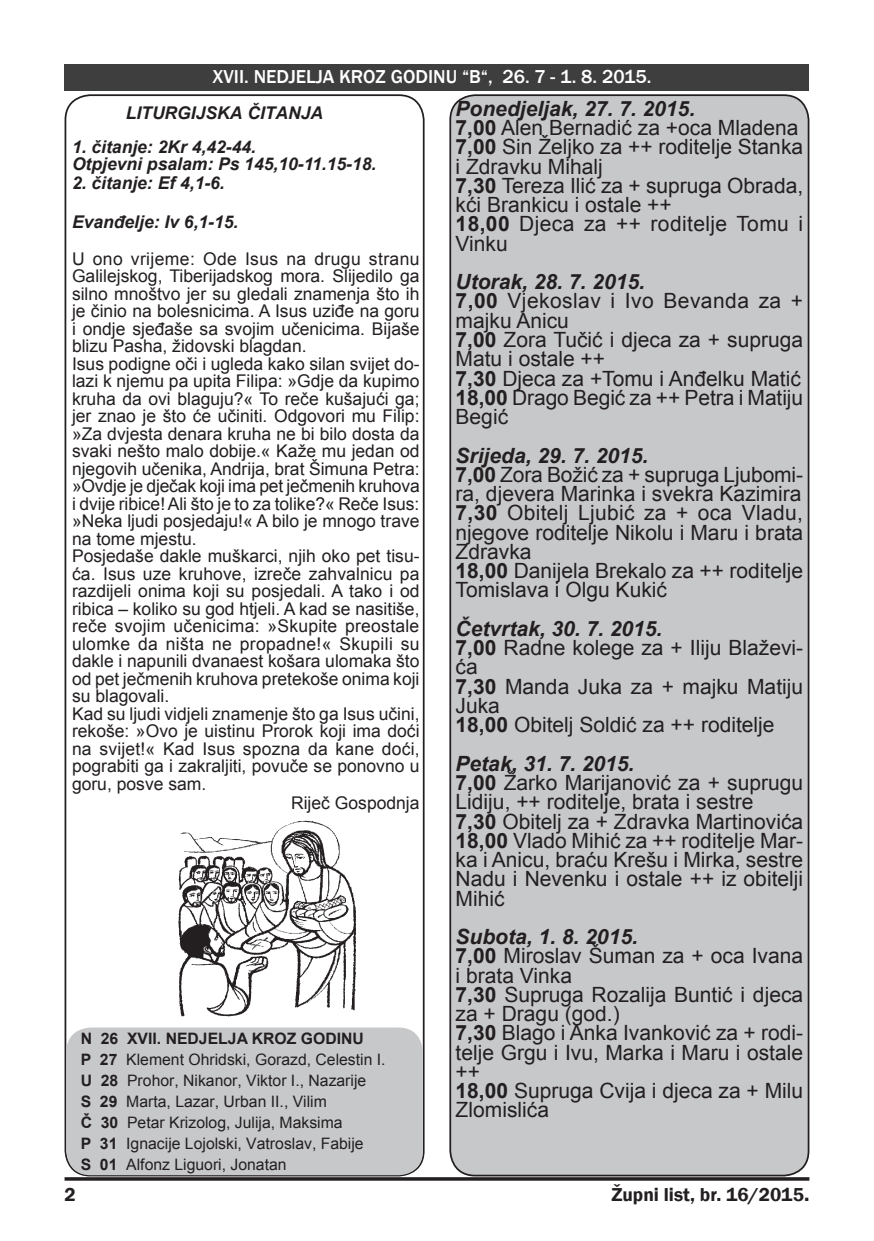
<style>
.page{position:relative;width:874px;height:1241px;background:#fff}
.page>*{position:absolute;margin:0;border:0;box-sizing:border-box;transform-origin:0 0}
.t1{font:21px/19.2px "Arial";color:#231f20}
.t2{font:italic 700 21px "Arial";color:#231f20}
.t3{font:21px/19.2px "Arial";letter-spacing:.02em;color:#231f20}
.t4{font:500 19.25px "Franklin Gothic";color:#fff}
.Tekst{font:600 19.25px "Franklin Gothic";color:#231f20}
.t5{font:17.5px/17.5px "Arial";color:#231f20;text-align:justify}
.t6{font:italic 700 17.5px "Arial";color:#231f20}
.t7{font:15.75px "Arial";color:#231f20}
.t8{font:700 15.75px "Arial";color:#231f20}
.s1{font-weight:700}
.s2{font-size:21px}
</style>
<div class="page">
<div style="left:66px;top:1027px;width:356px;height:147px;background:#c7c8ca;border-radius:24px"></div>
<div style="left:64px;top:64px;width:745px;height:27px;background:#3e3e3f"></div>
<svg style="left:64px;top:1176px;width:745px;height:4px;background:#4e4b4c"></svg>
<div style="left:450px;top:95px;width:358px;height:1080px;background:#c7c8ca;border-radius:25px"></div>
<div style="left:449px;top:94px;width:360px;height:1082px;border:2px solid #231f20;border-radius:25px"></div>
<img style="left:178px;top:820px;width:178px;height:197px">
<p class="t4" style="left:212px;top:65px;width:440px">XVII. NEDJELJA KROZ GODINU “B“, 26. 7 - 1. 8. 2015.</p>
<p class="t6" style="left:126px;top:101px;width:199px">LITURGIJSKA ČITANJA</p>
<p class="t6" style="left:72px;top:135px;width:185px">1. čitanje: 2Kr 4,42-44.</p>
<p class="t6" style="left:72px;top:152px;width:306px">Otpjevni psalam: Ps 145,10-11.15-18.</p>
<p class="t6" style="left:72px;top:171px;width:154px">2. čitanje: Ef 4,1-6.</p>
<p class="t6" style="left:72px;top:210px;width:168px">Evanđelje: Iv 6,1-15.</p>
<p class="t5" style="left:72px;top:250px;width:349px">U ono vrijeme: Ode Isus na drugu stranu Galilejskog, Tiberijadskog mora. Slijedilo ga silno mnoštvo jer su gledali znamenja što ih je činio na bolesnicima. A Isus uziđe na goru i ondje sjeđaše sa svojim učenicima. Bijaše blizu Pasha, židovski blagdan.</p>
<p class="t5" style="left:72px;top:355px;width:349px">Isus podigne oči i ugleda kako silan svijet do&shy;lazi k njemu pa upita Filipa: »Gdje da kupimo kruha da ovi blaguju?« To reče kušajući ga; jer znao je što će učiniti. Odgovori mu Filip: »Za dvjesta denara kruha ne bi bilo dosta da svaki nešto malo dobije.« Kaže mu jedan od njegovih učenika, Andrija, brat Šimuna Petra: »Ovdje je dječak koji ima pet ječmenih kruhova i dvije ribice! Ali što je to za tolike?« Reče Isus: »Neka ljudi posjedaju!« A bilo je mnogo trave na tome mjestu.</p>
<p class="t5" style="left:72px;top:547px;width:349px">Posjedaše dakle muškarci, njih oko pet tisu&shy;ća. Isus uze kruhove, izreče zahvalnicu pa razdijeli onima koji su posjedali. A tako i od ribica – koliko su god htjeli. A kad se nasitiše, reče svojim učenicima: »Skupite preostale ulomke da ništa ne propadne!« Skupili su dakle i napunili dvanaest košara ulomaka što od pet ječmenih kruhova pretekoše onima koji su blagovali.</p>
<p class="t5" style="left:72px;top:705px;width:349px">Kad su ljudi vidjeli znamenje što ga Isus učini, rekoše: »Ovo je uistinu Prorok koji ima doći na svijet!« Kad Isus spozna da kane doći, pograbiti ga i zakraljiti, povuče se ponovno u goru, posve sam.</p>
<p class="t5" style="left:291px;top:794px;width:130px">Riječ Gospodnja</p>
<p class="t8" style="left:81px;top:1027px;width:284px">N 26 XVII. NEDJELJA KROZ GODINU</p>
<p class="t7" style="left:81px;top:1048px;width:306px"><span class="s1">P 27</span> Klement Ohridski, Gorazd, Celestin I.</p>
<p class="t7" style="left:81px;top:1069px;width:287px"><span class="s1">U 28</span> Prohor, Nikanor, Viktor I., Nazarije</p>
<p class="t7" style="left:81px;top:1090px;width:247px"><span class="s1">S 29</span> Marta, Lazar, Urban II., Vilim</p>
<p class="t7" style="left:81px;top:1111px;width:263px"><span class="s1">Č 30</span> Petar Krizolog, Julija, Maksima</p>
<p class="t7" style="left:81px;top:1132px;width:284px"><span class="s1">P 31</span> Ignacije Lojolski, Vatroslav, Fabije</p>
<p class="t7" style="left:81px;top:1153px;width:207px"><span class="s1">S 01</span> Alfonz Liguori, Jonatan</p>
<p class="t2" style="left:455px;top:94px;width:241px">Ponedjeljak, 27. 7. 2015.</p>
<p class="t1" style="left:455px;top:118px;width:344px"><span class="s1">7,00</span> Alen Bernadić za +oca Mladena</p>
<p class="t1" style="left:455px;top:137px;width:349px"><span class="s1">7,00</span> Sin Željko za ++ roditelje Stanka i Zdravku Mihalj</p>
<p class="t1" style="left:455px;top:176px;width:349px"><span class="s1">7,30</span> Tereza Ilić za + supruga Obrada, kći Brankicu i ostale ++</p>
<p class="t3" style="left:455px;top:214px;width:349px"><span class="s1">18,00</span> Djeca za ++ roditelje Tomu i<br>Vinku</p>
<p class="t2" style="left:455px;top:268px;width:191px">Utorak, 28. 7. 2015.</p>
<p class="t3" style="left:455px;top:291px;width:349px"><span class="s1">7,00</span> Vjekoslav i Ivo Bevanda za + majku Anicu</p>
<p class="t1" style="left:455px;top:330px;width:349px"><span class="s1">7,00</span> Zora Tučić i djeca za + supruga<br>Matu i ostale ++</p>
<p class="t1" style="left:455px;top:368px;width:346px"><span class="s1">7,30</span> Djeca za +Tomu i Anđelku Matić</p>
<p class="t1" style="left:455px;top:388px;width:349px"><span class="s1">18,00</span> Drago Begić za ++ Petra i Matiju<br>Begić</p>
<p class="t2" style="left:455px;top:441px;width:194px">Srijeda, 29. 7. 2015.</p>
<p class="t1" style="left:455px;top:465px;width:349px"><span class="s1">7,00</span> Zora Božić za + supruga Ljubomi&shy;ra, djevera Marinka i svekra Kazimira</p>
<p class="t1" style="left:455px;top:503px;width:349px;text-align:justify"><span class="s1">7,30</span> Obitelj Ljubić za + oca Vladu, njegove roditelje Nikolu i Maru i brata Zdravka</p>
<p class="t1" style="left:455px;top:561px;width:349px"><span class="s1">18,00</span> Danijela Brekalo za ++ roditelje<br>Tomislava i Olgu Kukić</p>
<p class="t2" style="left:455px;top:614px;width:208px">Četvrtak, 30. 7. 2015.</p>
<p class="t1" style="left:455px;top:638px;width:349px"><span class="s1">7,00</span> Radne kolege za + Iliju Blaževi&shy;ća</p>
<p class="t1" style="left:455px;top:676px;width:349px"><span class="s1">7,30</span> Manda Juka za + majku Matiju<br>Juka</p>
<p class="t1" style="left:455px;top:715px;width:320px"><span class="s1">18,00</span> Obitelj Soldić za ++ roditelje</p>
<p class="t2" style="left:455px;top:749px;width:180px">Petak, 31. 7. 2015.</p>
<p class="t1" style="left:455px;top:773px;width:349px"><span class="s1">7,00</span> Žarko Marijanović za + suprugu<br>Lidiju, ++ roditelje, brata i sestre</p>
<p class="t1" style="left:455px;top:811px;width:349px"><span class="s1">7,30</span> Obitelj za + Zdravka Martinovića</p>
<p class="t1" style="left:455px;top:830px;width:349px;text-align:justify"><span class="s1">18,00</span> Vlado Mihić za ++ roditelje Mar&shy;ka i Anicu, braću Krešu i Mirka, sestre Nadu i Nevenku i ostale ++ iz obitelji Mihić</p>
<p class="t2" style="left:455px;top:922px;width:184px">Subota, 1. 8. 2015.</p>
<p class="t1" style="left:455px;top:946px;width:349px"><span class="s1">7,00</span> Miroslav Šuman za + oca Ivana i brata Vinka</p>
<p class="t1" style="left:455px;top:984px;width:349px"><span class="s1">7,30</span> Supruga Rozalija Buntić i djeca za + Dragu (god.)</p>
<p class="t1" style="left:455px;top:1023px;width:349px;text-align:justify"><span class="s1">7,30</span> Blago i Anka Ivanković za + rodi&shy;telje Grgu i Ivu, Marka i Maru i ostale ++</p>
<p class="t1" style="left:455px;top:1081px;width:349px"><span class="s1">18,00</span> Supruga Cvija i djeca za + Milu<br>Zlomislića</p>
<p class="Tekst" style="left:64px;top:1182px;width:13px">2</p>
<p class="Tekst" style="left:611px;top:1182px;width:199px">Župni list, br. 16/2015<span class="s2">.</span></p>
</div>
